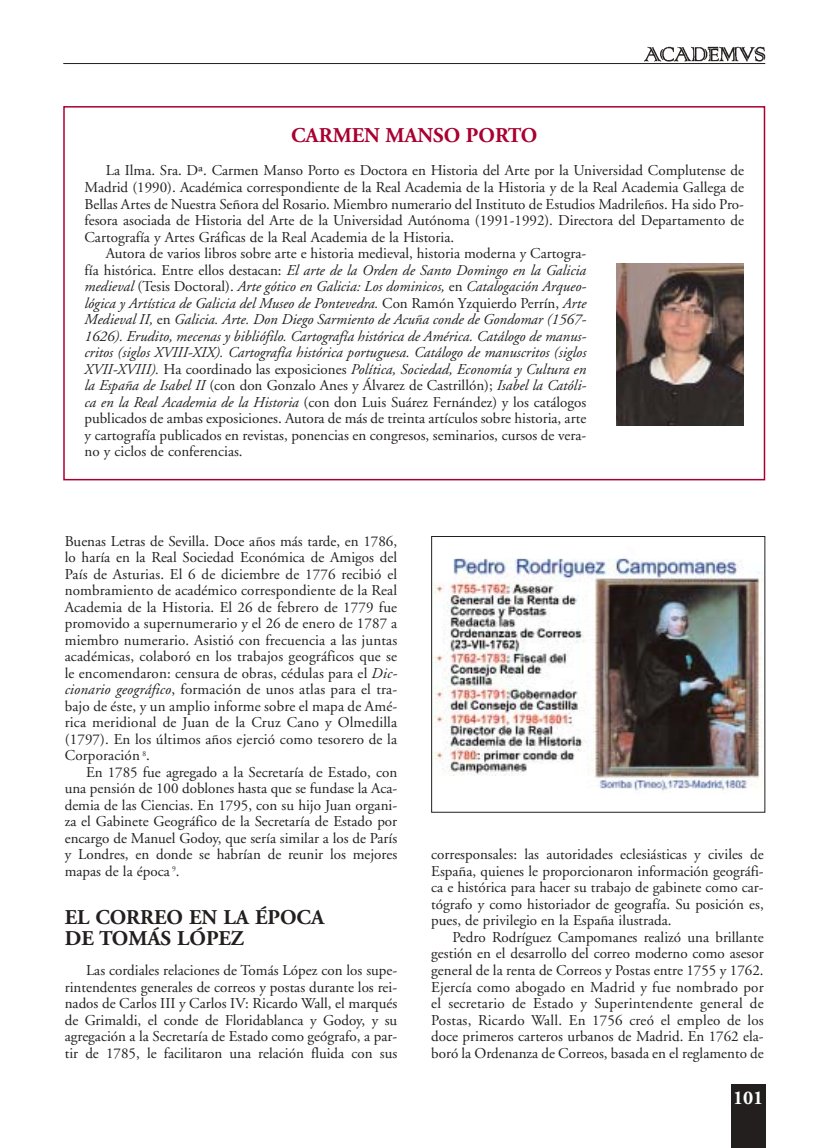
<style>
.page{position:relative;width:830px;height:1148px;background:#fff}
.page>*{position:absolute;margin:0;border:0;box-sizing:border-box;transform-origin:0 0}
.t1{font:700 21px/21px "Adobe Garamond";color:#231f1f}
.t2{font:700 21px "Adobe Garamond";color:#a90031}
.t3{font:700 19.5px "Adobe Garamond";color:#fff}
.t4{font:15px/16.5px "Adobe Garamond";color:#231f1f;text-align:justify}
.t5{font:italic 15px "Adobe Garamond";color:#231f1f}
.s1{font-style:normal}
.s2{font-style:italic}
</style>
<div class="page">
<div style="left:731px;top:1084px;width:34px;height:63px;background:#231f1f"></div>
<img style="left:644px;top:46px;width:122px;height:16px">
<hr style="left:63px;top:63px;width:702px;height:1px;background:#231f1f">
<img style="left:433px;top:558px;width:330px;height:233px">
<div style="left:431px;top:536px;width:334px;height:276px;border:1px solid #231f1f"></div>
<div style="left:63px;top:106px;width:702px;height:374px;border:2px solid #a90031"></div>
<img style="left:616px;top:263px;width:128px;height:162px">
<h1 class="t2" style="left:291px;top:127px;width:248px">CARMEN MANSO PORTO</h1>
<p class="t4" style="left:106px;top:164px;width:639px">La Ilma. Sra. Dª. Carmen Manso Porto es Doctora en Historia del Arte por la Universidad Complutense de</p>
<p class="t4" style="left:84px;top:180px;width:661px">Madrid (1990). Académica correspondiente de la Real Academia de la Historia y de la Real Academia Gallega de</p>
<p class="t4" style="left:84px;top:197px;width:661px">Bellas Artes de Nuestra Señora del Rosario. Miembro numerario del Instituto de Estudios Madrileños. Ha sido Pro-</p>
<p class="t4" style="left:84px;top:213px;width:661px">fesora asociada de Historia del Arte de la Universidad Autónoma (1991-1992). Directora del Departamento de</p>
<p class="t4" style="left:84px;top:230px;width:371px">Cartografía y Artes Gráficas de la Real Academia de la Historia.</p>
<p class="t4" style="left:106px;top:246px;width:482px">Autora de varios libros sobre arte e historia medieval, historia moderna y Cartogra-</p>
<p class="t5" style="left:84px;top:264px;width:503px"><span class="s1">fía histórica. Entre ellos destacan:</span> El arte de la Orden de Santo Domingo en la Galicia</p>
<p class="t5" style="left:84px;top:280px;width:503px">medieval <span class="s1">(Tesis Doctoral).</span> Arte gótico en Galicia: Los dominicos, <span class="s1">en</span> Catalogación Arqueo-</p>
<p class="t5" style="left:84px;top:297px;width:503px">lógica y Artística de Galicia del Museo de Pontevedra. <span class="s1">Con Ramón Yzquierdo Perrín,</span> Arte</p>
<p class="t5" style="left:84px;top:313px;width:503px">Medieval II, <span class="s1">en</span> Galicia. Arte. Don Diego Sarmiento de Acuña conde de Gondomar (1567-</p>
<p class="t5" style="left:84px;top:330px;width:503px">1626). Erudito, mecenas y bibliófilo. Cartografía histórica de América. Catálogo de manus-</p>
<p class="t5" style="left:84px;top:346px;width:503px">critos (siglos XVIII-XIX). Cartografía histórica portuguesa. Catálogo de manuscritos (siglos</p>
<p class="t5" style="left:84px;top:363px;width:503px">XVII-XVIII). <span class="s1">Ha coordinado las exposiciones</span> Política, Sociedad, Economía y Cultura en</p>
<p class="t4" style="left:84px;top:378px;width:503px"><span class="s2">la España de Isabel II</span> (con don Gonzalo Anes y Álvarez de Castrillón); <span class="s2">Isabel la Católi-</span></p>
<p class="t4" style="left:84px;top:395px;width:503px"><span class="s2">ca en la Real Academia de la Historia</span> (con don Luis Suárez Fernández) y los catálogos</p>
<p class="t4" style="left:84px;top:411px;width:503px">publicados de ambas exposiciones. Autora de más de treinta artículos sobre historia, arte</p>
<p class="t4" style="left:84px;top:428px;width:503px">y cartografía publicados en revistas, ponencias en congresos, seminarios, cursos de vera-</p>
<p class="t4" style="left:84px;top:444px;width:160px">no y ciclos de conferencias.</p>
<p class="t4" style="left:65px;top:534px;width:334px">Buenas Letras de Sevilla. Doce años más tarde, en 1786, lo haría en la Real Sociedad Económica de Amigos del País de Asturias. El 6 de diciembre de 1776 recibió el nombramiento de académico correspondiente de la Real Academia de la Historia. El 26 de febrero de 1779 fue promovido a supernumerario y el 26 de enero de 1787 a miembro numerario. Asistió con frecuencia a las juntas académicas, colaboró en los trabajos geográficos que se le encomendaron: censura de obras, cédulas para el <span class="s2">Dic&shy;cionario geográfico</span>, formación de unos atlas para el tra&shy;bajo de éste, y un amplio informe sobre el mapa de Amé&shy;rica meridional de Juan de la Cruz Cano y Olmedilla (1797). En los últimos años ejerció como tesorero de la Corporación <sup>8</sup>.</p>
<p class="t4" style="left:65px;top:765px;width:334px;text-indent:21px">En 1785 fue agregado a la Secretaría de Estado, con una pensión de 100 doblones hasta que se fundase la Aca&shy;demia de las Ciencias. En 1795, con su hijo Juan organi&shy;za el Gabinete Geográfico de la Secretaría de Estado por encargo de Manuel Godoy, que sería similar a los de París y Londres, en donde se habrían de reunir los mejores mapas de la época <sup>9</sup>.</p>
<h1 class="t1" style="left:65px;top:908px;width:261px">EL CORREO EN LA ÉPOCA<br>DE TOMÁS LÓPEZ</h1>
<p class="t4" style="left:65px;top:963px;width:334px;text-indent:21px">Las cordiales relaciones de Tomás López con los supe&shy;rintendentes generales de correos y postas durante los rei&shy;nados de Carlos III y Carlos IV: Ricardo Wall, el marqués de Grimaldi, el conde de Floridablanca y Godoy, y su agregación a la Secretaría de Estado como geógrafo, a par&shy;tir de 1785, le facilitaron una relación fluida con sus</p>
<p class="t4" style="left:431px;top:847px;width:334px">corresponsales: las autoridades eclesiásticas y civiles de España, quienes le proporcionaron información geográfi&shy;ca e histórica para hacer su trabajo de gabinete como car&shy;tógrafo y como historiador de geografía. Su posición es, pues, de privilegio en la España ilustrada.</p>
<p class="t4" style="left:431px;top:930px;width:334px;text-indent:21px">Pedro Rodríguez Campomanes realizó una brillante gestión en el desarrollo del correo moderno como asesor general de la renta de Correos y Postas entre 1755 y 1762.<br>Ejercía como abogado en Madrid y fue nombrado por el secretario de Estado y Superintendente general de Postas, Ricardo Wall. En 1756 creó el empleo de los doce primeros carteros urbanos de Madrid. En 1762 ela&shy;boró la Ordenanza de Correos, basada en el reglamento de</p>
<h2 class="t3" style="left:733px;top:1089px;width:32px">101</h2>
</div>
